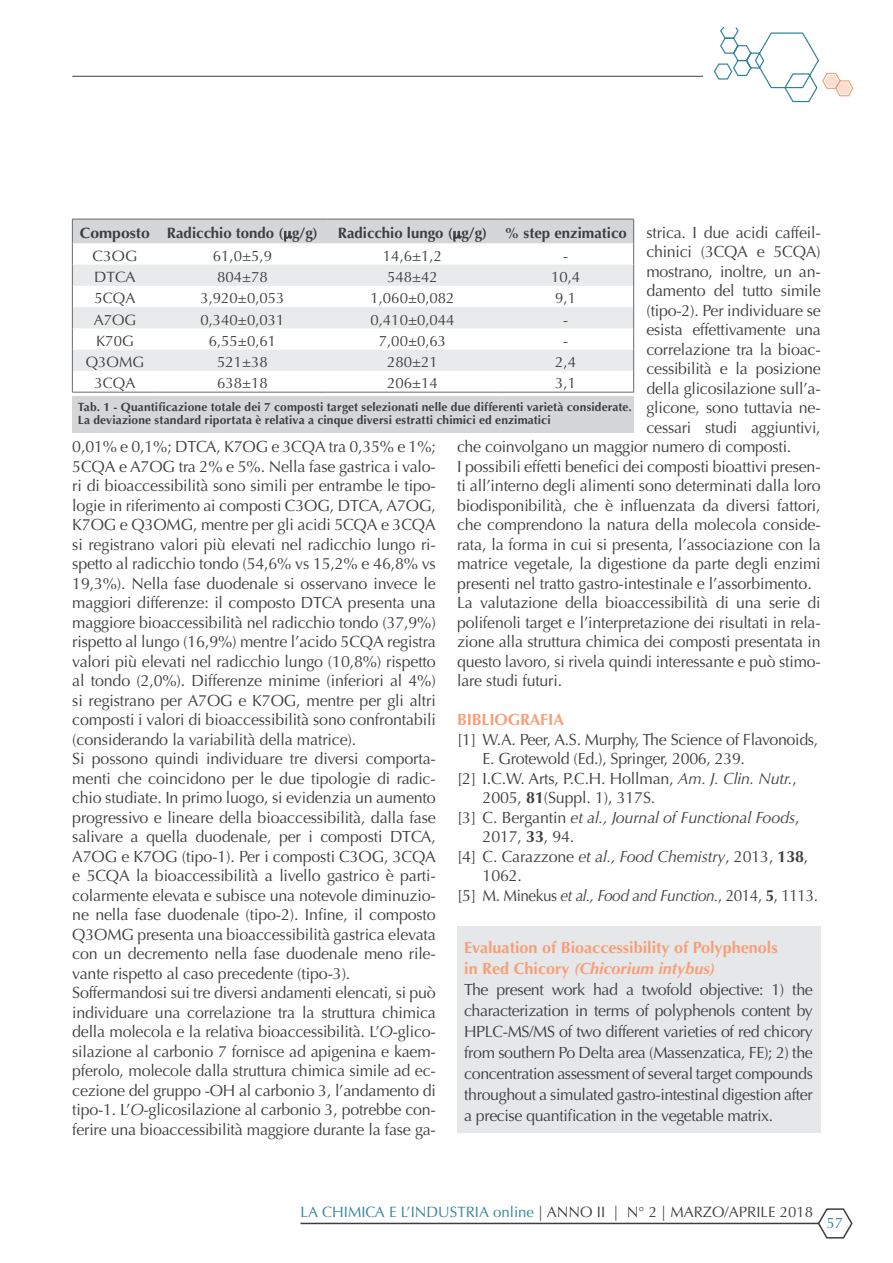
<style>
.page{position:relative;width:893px;height:1263px;background:#fff}
.page>*{position:absolute;margin:0;border:0;box-sizing:border-box;transform-origin:0 0}
.Normale{font:16.2px/19.5px "Optima";letter-spacing:-.015em;color:#3e3e3f;text-align:justify}
.t1{font:italic 16.2px/19.5px "Optima";letter-spacing:-.01em;color:#3e3e3f}
.Normale-2{font:700 16.2px "Optima";color:#f79f76}
.Normale-3{font:italic 700 16.2px "Optima";color:#f79f76}
.t2{font:15px "Optima";color:#3e3e3f}
.t3{font:700 15px "Optima";color:#3e3e3f}
.t4{font:700 15px "Optima";color:#3e3e3f;scale:1.05 1}
.t5{font:15px "Optima";color:#3e3e3f;scale:1.05 1}
.t6{font:15px "Optima";color:#30829c}
.Dida{font:700 12px "Optima";letter-spacing:.01em;color:#3e3e3f}
.s1{font-style:italic}
.s2{font-weight:700}
.s3{font-style:normal}
.s4{font-weight:700;font-style:normal}
.s5{color:#30829c}
</style>
<div class="page">
<hr style="left:72px;top:76px;width:631px;height:1px;background:#3e3e3f">
<svg style="left:713px;top:26px;width:141px;height:77px"></svg>
<svg style="left:300px;top:1208px;width:553px;height:31px"></svg>
<div style="left:457px;top:926px;width:363px;height:207px;background:#e6e7e9"></div>
<hr style="left:72px;top:392px;width:85px;height:1px;background:#69696c">
<hr style="left:157px;top:392px;width:170px;height:1px;background:#69696c">
<hr style="left:327px;top:392px;width:171px;height:1px;background:#69696c">
<hr style="left:498px;top:392px;width:136px;height:1px;background:#69696c">
<div style="left:72px;top:396px;width:562px;height:36px;background:#d5d6d8"></div>
<svg style="left:72px;top:219px;width:562px;height:173px"></svg>
<p class="Normale" style="left:646px;top:223px;width:176px">strica. I due acidi caffeil-</p>
<p class="Normale" style="left:646px;top:242px;width:176px">chinici (3CQA e 5CQA)</p>
<p class="Normale" style="left:646px;top:262px;width:176px">mostrano, inoltre, un an-</p>
<p class="Normale" style="left:646px;top:281px;width:176px">damento del tutto simile</p>
<p class="Normale" style="left:646px;top:301px;width:176px">(tipo-2). Per individuare se</p>
<p class="Normale" style="left:646px;top:320px;width:176px">esista effettivamente una</p>
<p class="Normale" style="left:646px;top:340px;width:176px">correlazione tra la bioac-</p>
<p class="Normale" style="left:646px;top:359px;width:176px">cessibilità e la posizione</p>
<p class="Normale" style="left:646px;top:379px;width:176px">della glicosilazione sull’a-</p>
<p class="Normale" style="left:646px;top:398px;width:176px">glicone, sono tuttavia ne-</p>
<p class="Normale" style="left:646px;top:418px;width:176px">cessari studi aggiuntivi,</p>
<p class="Normale" style="left:457px;top:437px;width:336px">che coinvolgano un maggior numero di composti.</p>
<p class="Normale" style="left:457px;top:457px;width:365px">I possibili effetti benefici dei composti bioattivi presen&shy;ti all’interno degli alimenti sono determinati dalla loro biodisponibilità, che è influenzata da diversi fattori, che comprendono la natura della molecola conside&shy;rata, la forma in cui si presenta, l’associazione con la matrice vegetale, la digestione da parte degli enzimi presenti nel tratto gastro-intestinale e l’assorbimento.</p>
<p class="Normale" style="left:457px;top:593px;width:365px">La valutazione della bioaccessibilità di una serie di polifenoli target e l’interpretazione dei risultati in rela&shy;zione alla struttura chimica dei composti presentata in questo lavoro, si rivela quindi interessante e può stimo&shy;lare studi futuri.</p>
<p class="Normale-2" style="left:457px;top:710px;width:108px">BIBLIOGRAFIA</p>
<p class="Normale" style="left:483px;top:730px;width:337px;text-indent:-26px">[1] W.A. Peer, A.S. Murphy, The Science of Flavonoids,<br>E. Grotewold (Ed.), Springer, 2006, 239.</p>
<p class="Normale" style="left:483px;top:769px;width:316px;text-indent:-26px">[2] I.C.W. Arts, P.C.H. Hollman, <span class="s1">Am. J. Clin. Nutr.</span>,<br>2005, <span class="s2">81</span>(Suppl. 1), 317S.</p>
<p class="t1" style="left:483px;top:808px;width:319px;text-indent:-25px"><span class="s3">[3] C. Bergantin</span> et al., Journal of Functional Foods<span class="s3">,<br>2017,</span> <span class="s4">33</span><span class="s3">, 94.</span></p>
<p class="Normale" style="left:483px;top:847px;width:327px;text-indent:-26px">[4] C. Carazzone <span class="s1">et al., Food Chemistry</span>, 2013, <span class="s2">138</span>,<br>1062.</p>
<p class="Normale" style="left:457px;top:886px;width:362px">[5] M. Minekus <span class="s1">et al., Food and Function.</span>, 2014, <span class="s2">5</span>, 1113.</p>
<p class="t4" style="left:80px;top:224px;width:68px">Composto</p>
<p class="t3" style="left:167px;top:224px;width:152px">Radicchio tondo ( g/g)</p>
<p class="t3" style="left:338px;top:224px;width:151px">Radicchio lungo ( g/g)</p>
<p class="t3" style="left:504px;top:224px;width:124px">% step enzimatico</p>
<p class="t5" style="left:93px;top:247px;width:44px">C3OG</p>
<p class="t2" style="left:213px;top:247px;width:61px">61,0±5,9</p>
<p class="t2" style="left:383px;top:247px;width:61px">14,6±1,2</p>
<p class="t2" style="left:563px;top:247px;width:6px">-</p>
<p class="t5" style="left:94px;top:268px;width:41px">DTCA</p>
<p class="t2" style="left:217px;top:268px;width:52px">804±78</p>
<p class="t2" style="left:387px;top:268px;width:52px">548±42</p>
<p class="t2" style="left:551px;top:268px;width:31px">10,4</p>
<p class="t2" style="left:94px;top:290px;width:42px">5CQA</p>
<p class="t2" style="left:200px;top:290px;width:86px">3,920±0,053</p>
<p class="t2" style="left:370px;top:290px;width:86px">1,060±0,082</p>
<p class="t2" style="left:555px;top:290px;width:22px">9,1</p>
<p class="t2" style="left:94px;top:311px;width:44px">A7OG</p>
<p class="t2" style="left:200px;top:311px;width:86px">0,340±0,031</p>
<p class="t2" style="left:370px;top:311px;width:86px">0,410±0,044</p>
<p class="t2" style="left:563px;top:311px;width:6px">-</p>
<p class="t2" style="left:96px;top:332px;width:39px">K70G</p>
<p class="t2" style="left:209px;top:332px;width:69px">6,55±0,61</p>
<p class="t2" style="left:379px;top:332px;width:69px">7,00±0,63</p>
<p class="t2" style="left:563px;top:332px;width:6px">-</p>
<p class="t2" style="left:86px;top:353px;width:60px">Q3OMG</p>
<p class="t2" style="left:217px;top:353px;width:52px">521±38</p>
<p class="t2" style="left:387px;top:353px;width:52px">280±21</p>
<p class="t2" style="left:555px;top:353px;width:22px">2,4</p>
<p class="t2" style="left:94px;top:375px;width:42px">3CQA</p>
<p class="t2" style="left:217px;top:375px;width:52px">638±18</p>
<p class="t2" style="left:387px;top:375px;width:52px">206±14</p>
<p class="t2" style="left:555px;top:375px;width:22px">3,1</p>
<p class="Dida" style="left:78px;top:400px;width:556px">Tab. 1 - Quantificazione totale dei 7 composti target selezionati nelle due differenti varietà considerate.</p>
<p class="Dida" style="left:78px;top:413px;width:474px">La deviazione standard riportata è relativa a cinque diversi estratti chimici ed enzimatici</p>
<p class="Normale" style="left:72px;top:437px;width:365px">0,01% e 0,1%; DTCA, K7OG e 3CQA tra 0,35% e 1%; 5CQA e A7OG tra 2% e 5%. Nella fase gastrica i valo&shy;ri di bioaccessibilità sono simili per entrambe le tipo&shy;logie in riferimento ai composti C3OG, DTCA, A7OG, K7OG e Q3OMG, mentre per gli acidi 5CQA e 3CQA si registrano valori più elevati nel radicchio lungo ri&shy;spetto al radicchio tondo (54,6% vs 15,2% e 46,8% vs 19,3%). Nella fase duodenale si osservano invece le maggiori differenze: il composto DTCA presenta una maggiore bioaccessibilità nel radicchio tondo (37,9%) rispetto al lungo (16,9%) mentre l’acido 5CQA registra valori più elevati nel radicchio lungo (10,8%) rispetto al tondo (2,0%). Differenze minime (inferiori al 4%) si registrano per A7OG e K7OG, mentre per gli altri composti i valori di bioaccessibilità sono confrontabili (considerando la variabilità della matrice).</p>
<p class="Normale" style="left:72px;top:749px;width:365px">Si possono quindi individuare tre diversi comporta&shy;menti che coincidono per le due tipologie di radic&shy;chio studiate. In primo luogo, si evidenzia un aumento progressivo e lineare della bioaccessibilità, dalla fase salivare a quella duodenale, per i composti DTCA, A7OG e K7OG (tipo-1). Per i composti C3OG, 3CQA e 5CQA la bioaccessibilità a livello gastrico è parti&shy;colarmente elevata e subisce una notevole diminuzio&shy;ne nella fase duodenale (tipo-2). Infine, il composto Q3OMG presenta una bioaccessibilità gastrica elevata con un decremento nella fase duodenale meno rile&shy;vante rispetto al caso precedente (tipo-3).</p>
<p class="Normale" style="left:72px;top:983px;width:365px">Soffermandosi sui tre diversi andamenti elencati, si può individuare una correlazione tra la struttura chimica della molecola e la relativa bioaccessibilità. L’<span class="s1">O</span>-glico&shy;silazione al carbonio 7 fornisce ad apigenina e kaem&shy;pferolo, molecole dalla struttura chimica simile ad ec&shy;cezione del gruppo -OH al carbonio 3, l’andamento di tipo-1. L’<span class="s1">O</span>-glicosilazione al carbonio 3, potrebbe con&shy;ferire una bioaccessibilità maggiore durante la fase ga-</p>
<p class="Normale-2" style="left:464px;top:938px;width:315px">Evaluation of Bioaccessibility of Polyphenols</p>
<p class="Normale-3" style="left:464px;top:958px;width:252px"><span class="s3">in Red Chicory</span> (Chicorium intybus)</p>
<p class="Normale" style="left:464px;top:979px;width:350px;line-height:21px">The present work had a twofold objective: 1) the characterization in terms of polyphenols content by HPLC-MS/MS of two different varieties of red chicory from southern Po Delta area (Massenzatica, FE); 2) the concentration assessment of several target compounds throughout a simulated gastro-intestinal digestion after a precise quantification in the vegetable matrix.</p>
<p class="t2" style="left:301px;top:1204px;width:514px"><span class="s5">LA CHIMICA E L’INDUSTRIA online</span> | ANNO II | N° 2 | MARZO/APRILE 2018</p>
<p class="t6" style="left:826px;top:1214px;width:18px">57</p>
</div>
